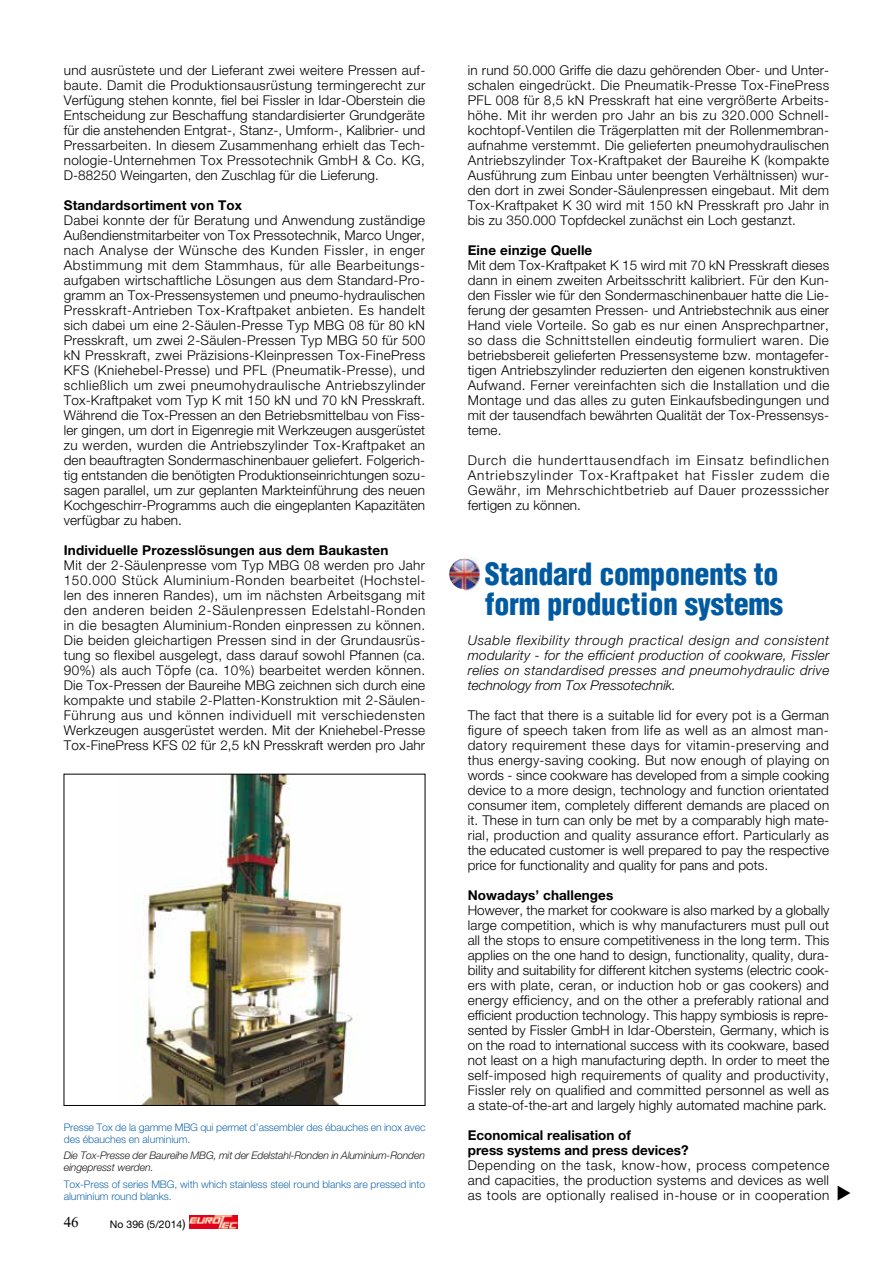
<style>
.page{position:relative;width:893px;height:1263px;background:#fff}
.page>*{position:absolute;margin:0;border:0;box-sizing:border-box;transform-origin:0 0}
.t1{font:900 condensed 30px/30px "Helvetica";letter-spacing:-.01em;color:#005aa2}
.t2{font:300 13.5px/15px "Helvetica Neue";letter-spacing:.01em;color:#000;text-align:justify}
.t3{font:italic 300 13.5px/15px "Helvetica Neue";color:#000;text-align:justify}
.t4{font:700 13.5px/15px "Helvetica Neue";letter-spacing:.01em;color:#000}
.t5{font:300 10.5px/12px "Helvetica Neue";letter-spacing:-.01em;color:#005aa2}
.t6{font:italic 300 10.5px/12px "Helvetica Neue";letter-spacing:-.015em;color:#000}
.t7{font:10.5px "Helvetica Neue";color:#000}
.s1{font-size:12px}
</style>
<div class="page">
<svg style="left:189px;top:1215px;width:49px;height:13px"></svg>
<img style="left:190px;top:1215px;width:47px;height:13px">
<img style="left:141px;top:776px;width:217px;height:328px">
<div style="left:64px;top:774px;width:361px;height:332px;border:1px solid #000"></div>
<img style="left:449px;top:556px;width:31px;height:35px">
<p class="t2" style="left:64px;top:62px;width:363px">und ausrüstete und der Lieferant zwei weitere Pressen auf&shy;baute. Damit die Produktionsausrüstung termingerecht zur Verfügung stehen konnte, fiel bei Fissler in Idar-Oberstein die Entscheidung zur Beschaffung standardisierter Grundgeräte für die anstehenden Entgrat-, Stanz-, Umform-, Kalibrier- und Pressarbeiten. In diesem Zusammenhang erhielt das Tech&shy;nologie-Unternehmen Tox Pressotechnik GmbH &amp; Co. KG, D-88250 Weingarten, den Zuschlag für die Lieferung.</p>
<p class="t4" style="left:64px;top:197px;width:180px">Standardsortiment von Tox</p>
<p class="t2" style="left:64px;top:212px;width:363px">Dabei konnte der für Beratung und Anwendung zuständige Außendienstmitarbeiter von Tox Pressotechnik, Marco Unger, nach Analyse der Wünsche des Kunden Fissler, in enger Abstimmung mit dem Stammhaus, für alle Bearbeitungs&shy;aufgaben wirtschaftliche Lösungen aus dem Standard-Pro&shy;gramm an Tox-Pressensystemen und pneumo-hydraulischen Presskraft-Antrieben Tox-Kraftpaket anbieten. Es handelt sich dabei um eine 2-Säulen-Presse Typ MBG 08 für 80 kN Presskraft, um zwei 2-Säulen-Pressen Typ MBG 50 für 500 kN Presskraft, zwei Präzisions-Kleinpressen Tox-FinePress KFS (Kniehebel-Presse) und PFL (Pneumatik-Presse), und schließlich um zwei pneumohydraulische Antriebszylinder Tox-Kraftpaket vom Typ K mit 150 kN und 70 kN Presskraft.<br>Während die Tox-Pressen an den Betriebsmittelbau von Fiss&shy;ler gingen, um dort in Eigenregie mit Werkzeugen ausgerüstet zu werden, wurden die Antriebszylinder Tox-Kraftpaket an den beauftragten Sondermaschinenbauer geliefert. Folgerich&shy;tig entstanden die benötigten Produktionseinrichtungen sozu&shy;sagen parallel, um zur geplanten Markteinführung des neuen Kochgeschirr-Programms auch die eingeplanten Kapazitäten verfügbar zu haben.</p>
<p class="t4" style="left:64px;top:542px;width:326px">Individuelle Prozesslösungen aus dem Baukasten</p>
<p class="t2" style="left:64px;top:557px;width:363px">Mit der 2-Säulenpresse vom Typ MBG 08 werden pro Jahr 150.000 Stück Aluminium-Ronden bearbeitet (Hochstel&shy;len des inneren Randes), um im nächsten Arbeitsgang mit den anderen beiden 2-Säulenpressen Edelstahl-Ronden in die besagten Aluminium-Ronden einpressen zu können.<br>Die beiden gleichartigen Pressen sind in der Grundausrüs&shy;tung so flexibel ausgelegt, dass darauf sowohl Pfannen (ca.<br>90%) als auch Töpfe (ca. 10%) bearbeitet werden können.<br>Die Tox-Pressen der Baureihe MBG zeichnen sich durch eine kompakte und stabile 2-Platten-Konstruktion mit 2-Säulen-Führung aus und können individuell mit verschiedensten Werkzeugen ausgerüstet werden. Mit der Kniehebel-Presse Tox-FinePress KFS 02 für 2,5 kN Presskraft werden pro Jahr</p>
<p class="t5" style="left:64px;top:1121px;width:363px">Presse Tox de la gamme MBG qui permet d’assembler des ébauches en inox avec des ébauches en aluminium.</p>
<p class="t6" style="left:64px;top:1149px;width:363px">Die Tox-Presse der Baureihe MBG, mit der Edelstahl-Ronden in Aluminium-Ronden eingepresst werden.</p>
<p class="t5" style="left:64px;top:1178px;width:363px">Tox-Press of series MBG, with which stainless steel round blanks are pressed into aluminium round blanks.</p>
<p class="t7" style="left:110px;top:1218px;width:77px">No 396 (5/2014<span class="s1">)</span></p>
<p class="t2" style="left:468px;top:62px;width:363px">in rund 50.000 Griffe die dazu gehörenden Ober- und Unter&shy;schalen eingedrückt. Die Pneumatik-Presse Tox-FinePress PFL 008 für 8,5 kN Presskraft hat eine vergrößerte Arbeits&shy;höhe. Mit ihr werden pro Jahr an bis zu 320.000 Schnell&shy;kochtopf-Ventilen die Trägerplatten mit der Rollenmembran&shy;aufnahme verstemmt. Die gelieferten pneumohydraulischen Antriebszylinder Tox-Kraftpaket der Baureihe K (kompakte Ausführung zum Einbau unter beengten Verhältnissen) wur&shy;den dort in zwei Sonder-Säulenpressen eingebaut. Mit dem Tox-Kraftpaket K 30 wird mit 150 kN Presskraft pro Jahr in bis zu 350.000 Topfdeckel zunächst ein Loch gestanzt.</p>
<p class="t4" style="left:468px;top:242px;width:126px">Eine einzige Quelle</p>
<p class="t2" style="left:468px;top:257px;width:363px">Mit dem Tox-Kraftpaket K 15 wird mit 70 kN Presskraft dieses dann in einem zweiten Arbeitsschritt kalibriert. Für den Kun&shy;den Fissler wie für den Sondermaschinenbauer hatte die Lie&shy;ferung der gesamten Pressen- und Antriebstechnik aus einer Hand viele Vorteile. So gab es nur einen Ansprechpartner, so dass die Schnittstellen eindeutig formuliert waren. Die betriebsbereit gelieferten Pressensysteme bzw. montagefer&shy;tigen Antriebszylinder reduzierten den eigenen konstruktiven Aufwand. Ferner vereinfachten sich die Installation und die Montage und das alles zu guten Einkaufsbedingungen und mit der tausendfach bewährten Qualität der Tox-Pressensys&shy;teme.</p>
<p class="t2" style="left:468px;top:452px;width:363px">Durch die hunderttausendfach im Einsatz befindlichen Antriebszylinder Tox-Kraftpaket hat Fissler zudem die Gewähr, im Mehrschichtbetrieb auf Dauer prozesssicher fertigen zu können.</p>
<h1 class="t1" style="left:485px;top:559px;width:300px">Standard components to form production systems</h1>
<p class="t3" style="left:468px;top:632px;width:363px">Usable flexibility through practical design and consistent modularity - for the efficient production of cookware, Fissler relies on standardised presses and pneumohydraulic drive technology from Tox Pressotechnik.</p>
<p class="t2" style="left:468px;top:707px;width:363px">The fact that there is a suitable lid for every pot is a German figure of speech taken from life as well as an almost man&shy;datory requirement these days for vitamin-preserving and thus energy-saving cooking. But now enough of playing on words - since cookware has developed from a simple cooking device to a more design, technology and function orientated consumer item, completely different demands are placed on it. These in turn can only be met by a comparably high mate&shy;rial, production and quality assurance effort. Particularly as the educated customer is well prepared to pay the respective price for functionality and quality for pans and pots.</p>
<p class="t4" style="left:468px;top:887px;width:147px">Nowadays’ challenges</p>
<p class="t2" style="left:468px;top:902px;width:363px">However, the market for cookware is also marked by a globally large competition, which is why manufacturers must pull out all the stops to ensure competitiveness in the long term. This applies on the one hand to design, functionality, quality, dura&shy;bility and suitability for different kitchen systems (electric cook&shy;ers with plate, ceran, or induction hob or gas cookers) and energy efficiency, and on the other a preferably rational and efficient production technology. This happy symbiosis is repre&shy;sented by Fissler GmbH in Idar-Oberstein, Germany, which is on the road to international success with its cookware, based not least on a high manufacturing depth. In order to meet the self-imposed high requirements of quality and productivity, Fissler rely on qualified and committed personnel as well as a state-of-the-art and largely highly automated machine park.</p>
<p class="t4" style="left:468px;top:1127px;width:222px">Economical realisation of<br>press systems and press devices?</p>
<p class="t2" style="left:468px;top:1157px;width:363px">Depending on the task, know-how, process competence and capacities, the production systems and devices as well as tools are optionally realised in-house or in cooperation</p>
</div>
